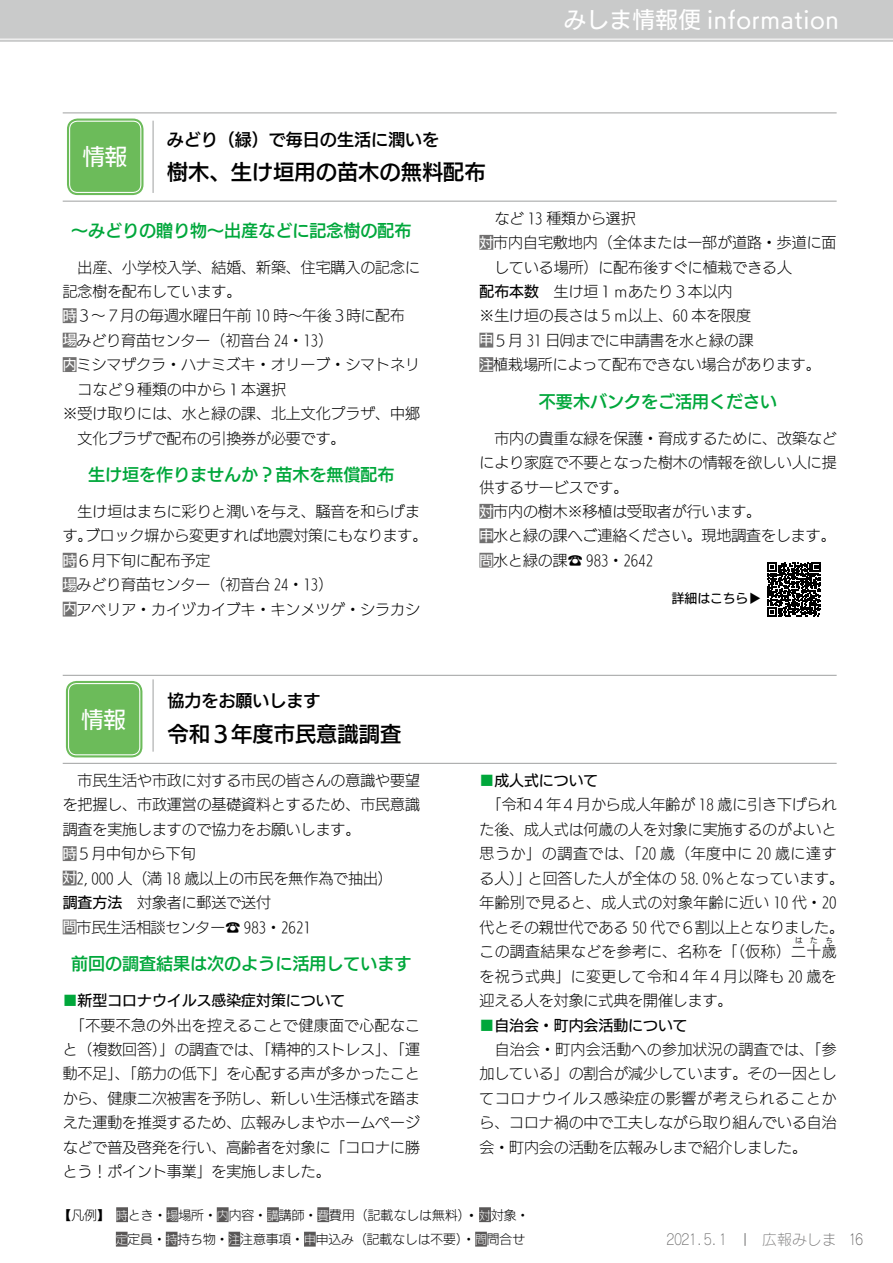
<style>
.page{position:relative;width:893px;height:1263px;background:#fff}
.page>*{position:absolute;margin:0;border:0;box-sizing:border-box;transform-origin:0 0}
.t1{font:22.35px "UD Kakugo Large Pro M";letter-spacing:.03em;color:#fff}
.t2{font:21.3px "UD Kakugo Large Pro DB";color:#000}
.t3{font:16.95px "UD Kakugo Large Pro DB";color:#00a73b}
.t4{font:16.95px "UD Kakugo Large Pro DB";color:#000}
.t5{font:14.85px/24.5px "UD Kakugo Large Pro L";color:#000}
.t6{font:14.85px "UD Kakugo Large Pro M";color:#000}
.t7{font:14.85px/24.5px "UD Kakugo Large Pro L";letter-spacing:.025em;color:#000}
.t8{font:14.85px "Rodin Cattleya Pro L";color:#727171}
.t9{font:12.75px/24.5px "UD Kakugo Large Pro L";color:#000}
.t10{font:12.75px "UD Kakugo Large Pro M";color:#000}
.t11{font:7.5px "UD Kakugo Large Pro L";color:#000}
.s1{font-family:"UD Kakugo Large Pro M";font-size:13.8px;color:#fff}
.s2{font-family:"UD Kakugo Large Pro M"}
.s3{font-family:"UD Kakugo Large Pro L";color:#00a73b}
.s4{font-size:11.7px;color:#fff}
.s5{font-family:"UD Mincho Pro L";font-size:14.85px}
.s6{color:#595757}
</style>
<div class="page">
<hr style="left:63px;top:113px;width:774px;height:1px;background:#9fa0a0">
<hr style="left:63px;top:201px;width:774px;height:1px;background:#9fa0a0">
<div style="left:67px;top:119px;width:77px;height:76px;background:#6cbb5a;border-radius:11px"></div>
<div style="left:64px;top:115px;width:83px;height:83px;border:1px solid #fff;border-radius:13px"></div>
<div style="left:69px;top:121px;width:72px;height:72px;border:1px solid #fff;border-radius:8px"></div>
<hr style="left:153px;top:121px;width:1px;height:72px;background:#9fa0a0">
<div style="left:63px;top:308px;width:14px;height:15px;background:#727171"></div>
<div style="left:63px;top:333px;width:14px;height:15px;background:#727171"></div>
<div style="left:63px;top:357px;width:14px;height:15px;background:#727171"></div>
<div style="left:63px;top:553px;width:14px;height:15px;background:#727171"></div>
<div style="left:63px;top:577px;width:14px;height:15px;background:#727171"></div>
<div style="left:63px;top:602px;width:14px;height:14px;background:#727171"></div>
<div style="left:479px;top:235px;width:14px;height:15px;background:#727171"></div>
<div style="left:479px;top:333px;width:14px;height:15px;background:#727171"></div>
<div style="left:479px;top:357px;width:14px;height:15px;background:#727171"></div>
<div style="left:479px;top:504px;width:14px;height:15px;background:#727171"></div>
<div style="left:479px;top:528px;width:14px;height:15px;background:#727171"></div>
<div style="left:479px;top:553px;width:14px;height:15px;background:#727171"></div>
<svg style="left:0;top:0;width:893px;height:42px;background:#cacbcb"></svg>
<hr style="left:63px;top:675px;width:774px;height:1px;background:#9fa0a0">
<hr style="left:63px;top:763px;width:774px;height:1px;background:#9fa0a0">
<hr style="left:153px;top:679px;width:1px;height:73px;background:#9fa0a0">
<div style="left:63px;top:846px;width:14px;height:15px;background:#727171"></div>
<div style="left:63px;top:871px;width:14px;height:14px;background:#727171"></div>
<div style="left:63px;top:919px;width:14px;height:15px;background:#727171"></div>
<div style="left:66px;top:681px;width:76px;height:76px;background:#6cbb5a;border-radius:11px"></div>
<div style="left:63px;top:678px;width:83px;height:83px;border:1px solid #fff;border-radius:13px"></div>
<div style="left:68px;top:683px;width:72px;height:72px;border:1px solid #fff;border-radius:8px"></div>
<div style="left:116px;top:1207px;width:12px;height:15px;background:#595757"></div>
<div style="left:166px;top:1207px;width:12px;height:15px;background:#595757"></div>
<div style="left:217px;top:1207px;width:12px;height:15px;background:#595757"></div>
<div style="left:267px;top:1207px;width:12px;height:15px;background:#595757"></div>
<div style="left:317px;top:1207px;width:12px;height:15px;background:#595757"></div>
<div style="left:479px;top:1207px;width:12px;height:15px;background:#595757"></div>
<div style="left:116px;top:1232px;width:12px;height:14px;background:#595757"></div>
<div style="left:166px;top:1232px;width:12px;height:14px;background:#595757"></div>
<div style="left:229px;top:1232px;width:11px;height:14px;background:#595757"></div>
<div style="left:304px;top:1232px;width:12px;height:14px;background:#595757"></div>
<div style="left:475px;top:1232px;width:12px;height:14px;background:#595757"></div>
<svg style="left:767px;top:563px;width:54px;height:53px"></svg>
<svg style="left:745px;top:1233px;width:1px;height:13px"></svg>
<h1 class="t1" style="left:82px;top:139px;width:46px">情報</h1>
<p class="t4" style="left:167px;top:126px;width:274px">みどり（緑）で毎日の生活に潤いを</p>
<h2 class="t2" style="left:167px;top:154px;width:320px">樹木、生け垣用の苗木の無料配布</h2>
<h1 class="t1" style="left:564px;top:2px;width:277px">みしま情報便 information</h1>
<p class="t3" style="left:71px;top:216px;width:342px">～みどりの贈り物～出産などに記念樹の配布</p>
<p class="t5" style="left:63px;top:254px;width:359px">　出産、小学校入学、結婚、新築、住宅購入の記念に</p>
<p class="t5" style="left:63px;top:279px;width:180px">記念樹を配布しています。</p>
<p class="t5" style="left:63px;top:303px;width:343px"><span class="s1">時</span>３～７月の毎週水曜日午前 10 時～午後３時に配布</p>
<p class="t5" style="left:63px;top:328px;width:272px"><span class="s1">場</span>みどり育苗センター（初音台 24・13）</p>
<p class="t5" style="left:63px;top:352px;width:359px"><span class="s1">内</span>ミシマザクラ・ハナミズキ・オリーブ・シマトネリ</p>
<p class="t5" style="left:78px;top:376px;width:210px">コなど９種類の中から１本選択</p>
<p class="t5" style="left:63px;top:401px;width:359px">※受け取りには、水と緑の課、北上文化プラザ、中郷</p>
<p class="t5" style="left:78px;top:425px;width:269px">文化プラザで配布の引換券が必要です。</p>
<p class="t3" style="left:88px;top:461px;width:308px">生け垣を作りませんか？苗木を無償配布</p>
<p class="t5" style="left:63px;top:499px;width:366px;text-indent:15px">生け垣はまちに彩りと潤いを与え、騒音を和らげます。ブロック塀から変更すれば地震対策にもなります。<span class="s1">時</span>６月下旬に配布予定<br><span class="s1">場</span>みどり育苗センター（初音台 24・13）<br><span class="s1">内</span>アベリア・カイヅカイブキ・キンメツゲ・シラカシ</p>
<h1 class="t1" style="left:81px;top:701px;width:46px">情報</h1>
<p class="t4" style="left:167px;top:686px;width:155px">協力をお願いします</p>
<h2 class="t2" style="left:167px;top:717px;width:235px">令和３年度市民意識調査</h2>
<p class="t5" style="left:63px;top:768px;width:359px;text-indent:15px">市民生活や市政に対する市民の皆さんの意識や要望を把握し、市政運営の基礎資料とするため、市民意識調査を実施しますので協力をお願いします。<br><span class="s1">時</span>５月中旬から下旬<br><span class="s1">対</span>2,000 人（満 18 歳以上の市民を無作為で抽出）<br><span class="s2">調査方法</span>　対象者に郵送で送付<br><span class="s1">問</span>市民生活相談センター☎ 983・2621</p>
<p class="t3" style="left:71px;top:950px;width:342px">前回の調査結果は次のように活用しています</p>
<p class="t6" style="left:63px;top:988px;width:284px"><span class="s3">■</span>新型コロナウイルス感染症対策について</p>
<p class="t5" style="left:63px;top:1012px;width:359px;text-align:justify;text-indent:7px">「不要不急の外出を控えることで健康面で心配なこと（複数回答）」の調査では、「精神的ストレス」、「運動不足」、「筋力の低下」を心配する声が多かったことから、健康二次被害を予防し、新しい生活様式を踏まえた運動を推奨するため、広報みしまやホームページなどで普及啓発を行い、高齢者を対象に「コロナに勝とう！ポイント事業」を実施しました。</p>
<p class="t5" style="left:494px;top:205px;width:143px">など 13 種類から選択</p>
<p class="t5" style="left:479px;top:230px;width:359px"><span class="s1">対</span>市内自宅敷地内（全体または一部が道路・歩道に面</p>
<p class="t5" style="left:494px;top:254px;width:299px">している場所）に配布後すぐに植栽できる人</p>
<p class="t5" style="left:479px;top:279px;width:254px"><span class="s2">配布本数</span>　生け垣１ｍあたり３本以内</p>
<p class="t5" style="left:479px;top:303px;width:273px">※生け垣の長さは５ｍ以上、60 本を限度</p>
<p class="t5" style="left:479px;top:328px;width:276px"><span class="s1">申</span>５月 31 日㈪までに申請書を水と緑の課</p>
<p class="t5" style="left:479px;top:352px;width:343px"><span class="s1">注</span>植栽場所によって配布できない場合があります。</p>
<p class="t3" style="left:539px;top:387px;width:240px">不要木バンクをご活用ください</p>
<p class="t5" style="left:479px;top:425px;width:359px;text-indent:15px">市内の貴重な緑を保護・育成するために、改築などにより家庭で不要となった樹木の情報を欲しい人に提供するサービスです。<br><span class="s1">対</span>市内の樹木※移植は受取者が行います。<br><span class="s1">申</span>水と緑の課へご連絡ください。現地調査をします。<span class="s1">問</span>水と緑の課☎ 983・2642</p>
<p class="t10" style="left:659px;top:588px;width:104px">　詳細はこちら▶</p>
<p class="t6" style="left:479px;top:768px;width:150px"><span class="s3">■</span>成人式について　　</p>
<p class="t5" style="left:479px;top:792px;width:366px">　「令和４年４月から成人年齢が 18 歳に引き下げられた後、成人式は何歳の人を対象に実施するのがよいと思うか」の調査では、「20 歳（年度中に 20 歳に達する人）」と回答した人が全体の 58.0％となっています。年齢別で見ると、成人式の対象年齢に近い 10 代・20代とその親世代である 50 代で６割以上となりました。この調査結果などを参考に、名称を「（仮称）二十歳</p>
<p class="t11" style="left:795px;top:934px;width:39px">はたち</p>
<p class="t7" style="left:479px;top:963px;width:359px">を祝う式典」に変更して令和４年４月以降も 20 歳を迎える人を対象に式典を開催します。</p>
<p class="t6" style="left:479px;top:1013px;width:210px"><span class="s3">■</span>自治会・町内会活動について</p>
<p class="t5" style="left:479px;top:1037px;width:359px;text-align:justify;text-indent:15px">自治会・町内会活動への参加状況の調査では、「参加している」の割合が減少しています。その一因としてコロナウイルス感染症の影響が考えられることから、コロナ禍の中で工夫しながら取り組んでいる自治会・町内会の活動を広報みしまで紹介しました。</p>
<p class="t9" style="left:116px;top:1202px;width:415px;text-indent:-57px">【凡例】　<span class="s4">時</span>とき・<span class="s4">場</span>場所・<span class="s4">内</span>内容・<span class="s4">講</span>講師・<span class="s4">費</span>費用（記載なしは無料）<span class="s5">・</span><span class="s4">対</span>対象・<span class="s4">定</span>定員・<span class="s4">持</span>持ち物・<span class="s4">注</span>注意事項・<span class="s4">申</span>申込み（記載なしは不要）・<span class="s4">問</span>問合せ</p>
<p class="t8" style="left:667px;top:1230px;width:61px">２０２1．5．1</p>
<p class="t8" style="left:762px;top:1230px;width:102px">広報みしま <span class="s6">16</span></p>
</div>
